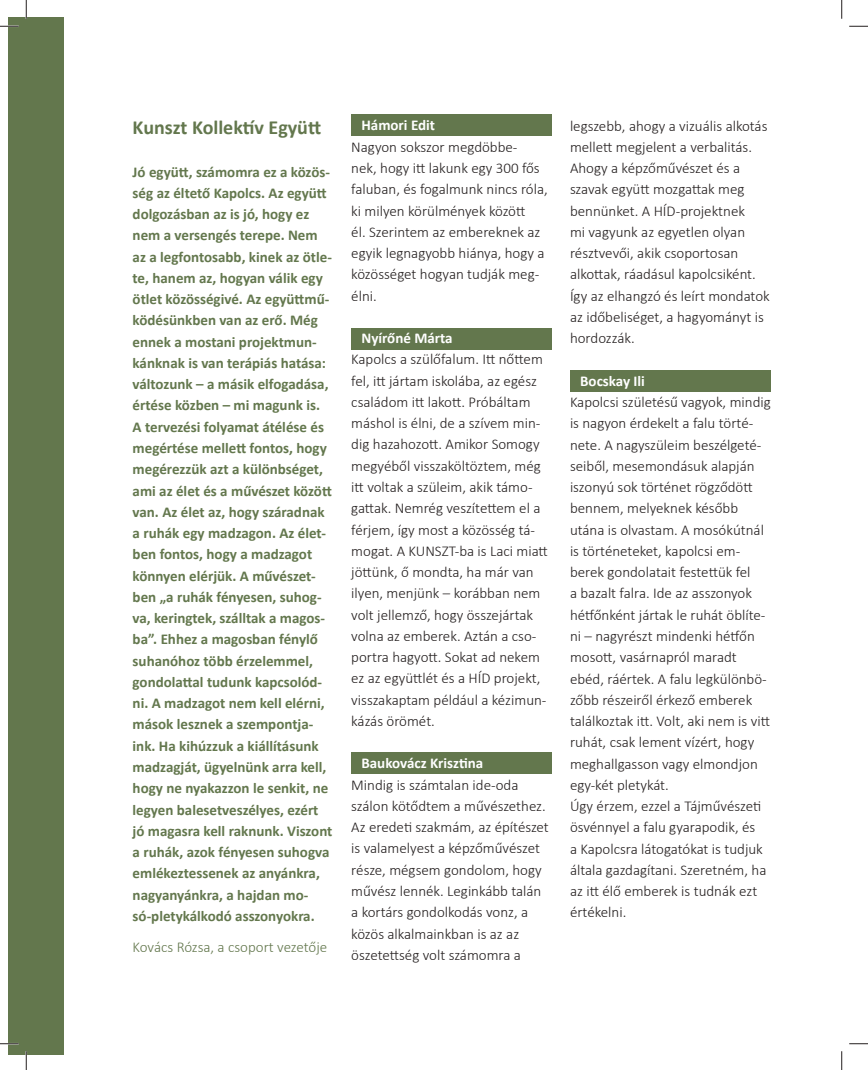
<style>
.page{position:relative;width:868px;height:1070px;background:#fff}
.page>*{position:absolute;margin:0;border:0;box-sizing:border-box;transform-origin:0 0}
.t1{font:700 20px "Calibri";color:#63774d}
.t2{font:300 15px/21.2px "Calibri";color:#241f1f}
.t3{font:700 15px/21.2px "Calibri";color:#63774d}
.t4{font:700 15px "Calibri";color:#fff}
.t5{font:300 15px "Calibri";color:#63774d}
</style>
<div class="page">
<div style="left:351px;top:114px;width:201px;height:22px;background:#63774d"></div>
<div style="left:351px;top:327px;width:201px;height:22px;background:#63774d"></div>
<div style="left:351px;top:752px;width:201px;height:22px;background:#63774d"></div>
<div style="left:570px;top:369px;width:200px;height:22px;background:#63774d"></div>
<div style="left:9px;top:17px;width:55px;height:1037px;background:#63774d"></div>
<svg style="left:0;top:25px;width:19px;height:2px"></svg>
<svg style="left:849px;top:25px;width:18px;height:2px"></svg>
<svg style="left:0;top:1042px;width:19px;height:2px"></svg>
<svg style="left:849px;top:1043px;width:18px;height:1px"></svg>
<svg style="left:25px;top:0;width:2px;height:19px"></svg>
<svg style="left:25px;top:1051px;width:2px;height:18px"></svg>
<svg style="left:841px;top:0;width:1px;height:19px"></svg>
<svg style="left:841px;top:1051px;width:1px;height:18px"></svg>
<h1 class="t1" style="left:133px;top:113px;width:190px">Kunszt Kollektív Együtt</h1>
<p class="t3" style="left:133px;top:161px;width:201px">Jó együtt, számomra ez a közös&shy;ség az éltető Kapolcs. Az együtt dolgozásban az is jó, hogy ez nem a versengés terepe. Nem az a legfontosabb, kinek az ötle&shy;te, hanem az, hogyan válik egy ötlet közösségivé. Az együttmű&shy;ködésünkben van az erő. Még ennek a mostani projektmun&shy;kánknak is van terápiás hatása: változunk – a másik elfogadása, értése közben – mi magunk is.<br>A tervezési folyamat átélése és megértése mellett fontos, hogy megérezzük azt a különbséget, ami az élet és a művészet között van. Az élet az, hogy száradnak a ruhák egy madzagon. Az élet&shy;ben fontos, hogy a madzagot könnyen elérjük. A művészet&shy;ben „a ruhák fényesen, suhog&shy;va, keringtek, szálltak a magos&shy;ba”. Ehhez a magosban fénylő suhanóhoz több érzelemmel, gondolattal tudunk kapcsolód&shy;ni. A madzagot nem kell elérni, mások lesznek a szempontja&shy;ink. Ha kihúzzuk a kiállításunk madzagját, ügyelnünk arra kell, hogy ne nyakazzon le senkit, ne legyen balesetveszélyes, ezért jó magasra kell raknunk. Viszont a ruhák, azok fényesen suhogva emlékeztessenek az anyánkra, nagyanyánkra, a hajdan mo&shy;só-pletykálkodó asszonyokra.</p>
<p class="t5" style="left:133px;top:937px;width:196px">Kovács Rózsa, a csoport vezetője</p>
<p class="t4" style="left:361px;top:115px;width:75px">Hámori Edit</p>
<p class="t2" style="left:351px;top:136px;width:198px">Nagyon sokszor megdöbbe-<br>nek, hogy itt lakunk egy 300 fős faluban, és fogalmunk nincs róla, ki milyen körülmények között<br>él. Szerintem az embereknek az egyik legnagyobb hiánya, hogy a közösséget hogyan tudják meg&shy;élni.</p>
<p class="t4" style="left:361px;top:327px;width:93px">Nyírőné Márta</p>
<p class="t2" style="left:351px;top:348px;width:198px">Kapolcs a szülőfalum. Itt nőttem fel, itt jártam iskolába, az egész családom itt lakott. Próbáltam máshol is élni, de a szívem min&shy;dig hazahozott. Amikor Somogy megyéből visszaköltöztem, még itt voltak a szüleim, akik támo&shy;gattak. Nemrég veszítettem el a férjem, így most a közösség tá&shy;mogat. A KUNSZT-ba is Laci miatt jöttünk, ő mondta, ha már van ilyen, menjünk – korábban nem volt jellemző, hogy összejártak volna az emberek. Aztán a cso&shy;portra hagyott. Sokat ad nekem ez az együttlét és a HÍD projekt, visszakaptam például a kézimun&shy;kázás örömét.</p>
<p class="t4" style="left:361px;top:752px;width:123px">Baukovácz Krisztina</p>
<p class="t2" style="left:351px;top:774px;width:199px">Mindig is számtalan ide-oda szálon kötődtem a művészethez.<br>Az eredeti szakmám, az építészet is valamelyest a képzőművészet része, mégsem gondolom, hogy művész lennék. Leginkább talán a kortárs gondolkodás vonz, a közös alkalmainkban is az az öszetettség volt számomra a</p>
<p class="t2" style="left:570px;top:115px;width:201px">legszebb, ahogy a vizuális alkotás mellett megjelent a verbalitás.<br>Ahogy a képzőművészet és a szavak együtt mozgattak meg bennünket. A HÍD-projektnek<br>mi vagyunk az egyetlen olyan résztvevői, akik csoportosan alkottak, ráadásul kapolcsiként.<br>Így az elhangzó és leírt mondatok az időbeliséget, a hagyományt is hordozzák.</p>
<p class="t4" style="left:580px;top:370px;width:66px">Bocskay Ili</p>
<p class="t2" style="left:570px;top:391px;width:202px">Kapolcsi születésű vagyok, mindig is nagyon érdekelt a falu törté&shy;nete. A nagyszüleim beszélgeté&shy;seiből, mesemondásuk alapján iszonyú sok történet rögződött bennem, melyeknek később utána is olvastam. A mosókútnál is történeteket, kapolcsi em&shy;berek gondolatait festettük fel<br>a bazalt falra. Ide az asszonyok hétfőnként jártak le ruhát öblíte&shy;ni – nagyrészt mindenki hétfőn mosott, vasárnapról maradt ebéd, ráértek. A falu legkülönbö&shy;zőbb részeiről érkező emberek találkoztak itt. Volt, aki nem is vitt ruhát, csak lement vízért, hogy meghallgasson vagy elmondjon egy-két pletykát.<br>Úgy érzem, ezzel a Tájművészeti ösvénnyel a falu gyarapodik, és<br>a Kapolcsra látogatókat is tudjuk általa gazdagítani. Szeretném, ha az itt élő emberek is tudnák ezt értékelni.</p>
</div>
